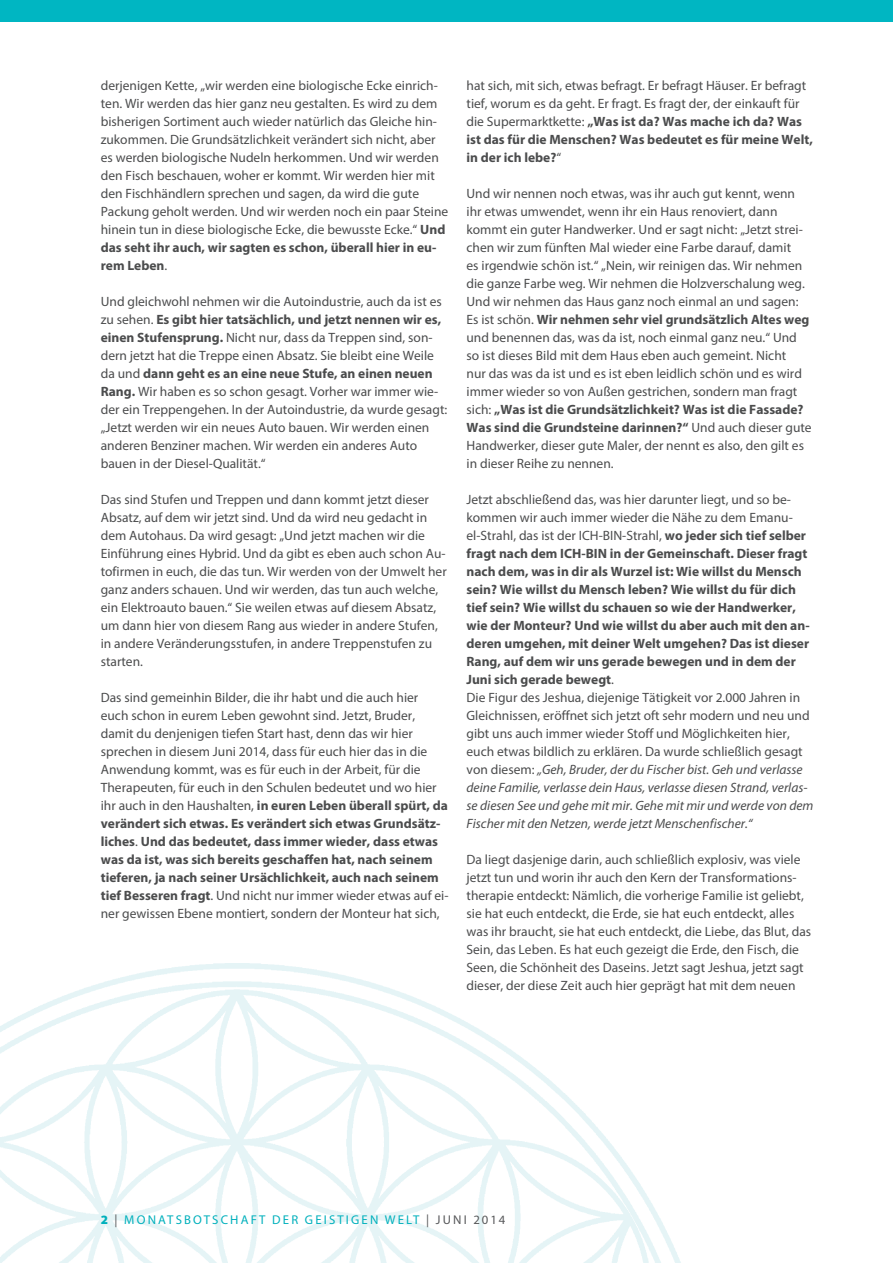
<style>
.page{position:relative;width:893px;height:1263px;background:#fff}
.page>*{position:absolute;margin:0;border:0;box-sizing:border-box;transform-origin:0 0}
.t1{font:13.5px/18px "Myriad Pro";color:#4b4c4d}
.t2{font:700 13.5px/18px "Myriad Pro";color:#4b4c4d}
.t3{font:12.75px "Myriad Pro";letter-spacing:.17em;color:#00b0bc}
.s1{font-weight:700}
.s2{font-weight:400}
.s3{font-weight:400;font-style:italic}
.s4{font-weight:900}
.s5{color:#57585a}
</style>
<div class="page">
<img style="left:0;top:963px;width:681px;height:300px">
<div style="left:0;top:0;width:893px;height:21px;background:#00b6c2"></div>
<p class="t1" style="left:101px;top:76px;width:349px">derjenigen Kette, „wir werden eine biologische Ecke einrich&shy;ten. Wir werden das hier ganz neu gestalten. Es wird zu dem bisherigen Sortiment auch wieder natürlich das Gleiche hin&shy;zukommen. Die Grundsätzlichkeit verändert sich nicht, aber es werden biologische Nudeln herkommen. Und wir werden den Fisch beschauen, woher er kommt. Wir werden hier mit den Fischhändlern sprechen und sagen, da wird die gute Packung geholt werden. Und wir werden noch ein paar Steine hinein tun in diese biologische Ecke, die bewusste Ecke.“ <span class="s1">Und das seht ihr auch, wir sagten es schon, überall hier in eu&shy;rem Leben</span>.</p>
<p class="t1" style="left:101px;top:292px;width:348px">Und gleichwohl nehmen wir die Autoindustrie, auch da ist es zu sehen. <span class="s1">Es gibt hier tatsächlich, und jetzt nennen wir es, einen Stufensprung.</span> Nicht nur, dass da Treppen sind, son&shy;dern jetzt hat die Treppe einen Absatz. Sie bleibt eine Weile da und <span class="s1">dann geht es an eine neue Stufe, an einen neuen Rang.</span> Wir haben es so schon gesagt. Vorher war immer wie&shy;der ein Treppengehen. In der Autoindustrie, da wurde gesagt: „Jetzt werden wir ein neues Auto bauen. Wir werden einen anderen Benziner machen. Wir werden ein anderes Auto bauen in der Diesel-Qualität.“</p>
<p class="t1" style="left:101px;top:490px;width:347px">Das sind Stufen und Treppen und dann kommt jetzt dieser Absatz, auf dem wir jetzt sind. Und da wird neu gedacht in dem Autohaus. Da wird gesagt: „Und jetzt machen wir die Einführung eines Hybrid. Und da gibt es eben auch schon Au&shy;tofirmen in euch, die das tun. Wir werden von der Umwelt her ganz anders schauen. Und wir werden, das tun auch welche, ein Elektroauto bauen.“ Sie weilen etwas auf diesem Absatz, um dann hier von diesem Rang aus wieder in andere Stufen, in andere Veränderungsstufen, in andere Treppenstufen zu starten.</p>
<p class="t1" style="left:101px;top:688px;width:349px">Das sind gemeinhin Bilder, die ihr habt und die auch hier euch schon in eurem Leben gewohnt sind. Jetzt, Bruder, damit du denjenigen tiefen Start hast, denn das wir hier sprechen in diesem Juni 2014, dass für euch hier das in die Anwendung kommt, was es für euch in der Arbeit, für die Therapeuten, für euch in den Schulen bedeutet und wo hier ihr auch in den Haushalten, <span class="s1">in euren Leben überall spürt, da verändert sich etwas. Es verändert sich etwas Grundsätz&shy;liches</span>. <span class="s1">Und das bedeutet, dass immer wieder, dass etwas was da ist, was sich bereits geschaffen hat, nach seinem tieferen, ja nach seiner Ursächlichkeit, auch nach seinem tief Besseren fragt</span>. Und nicht nur immer wieder etwas auf ei&shy;ner gewissen Ebene montiert, sondern der Monteur hat sich,</p>
<p class="t1" style="left:467px;top:76px;width:348px">hat sich, mit sich, etwas befragt. Er befragt Häuser. Er befragt tief, worum es da geht. Er fragt. Es fragt der, der einkauft für die Supermarktkette: <span class="s1">„Was ist da? Was mache ich da? Was ist das für die Menschen? Was bedeutet es für meine Welt, in der ich lebe?</span>“</p>
<p class="t1" style="left:467px;top:184px;width:347px">Und wir nennen noch etwas, was ihr auch gut kennt, wenn ihr etwas umwendet, wenn ihr ein Haus renoviert, dann kommt ein guter Handwerker. Und er sagt nicht: „Jetzt strei&shy;chen wir zum fünften Mal wieder eine Farbe darauf, damit<br>es irgendwie schön ist.“ „Nein, wir reinigen das. Wir nehmen die ganze Farbe weg. Wir nehmen die Holzverschalung weg.<br>Und wir nehmen das Haus ganz noch einmal an und sagen:<br>Es ist schön. <span class="s1">Wir nehmen sehr viel grundsätzlich Altes weg </span>und benennen das, was da ist, noch einmal ganz neu.“ Und so ist dieses Bild mit dem Haus eben auch gemeint. Nicht<br>nur das was da ist und es ist eben leidlich schön und es wird immer wieder so von Außen gestrichen, sondern man fragt sich: <span class="s1">„Was ist die Grundsätzlichkeit? Was ist die Fassade?<br>Was sind die Grundsteine darinnen?“</span> Und auch dieser gute Handwerker, dieser gute Maler, der nennt es also, den gilt es in dieser Reihe zu nennen.</p>
<p class="t2" style="left:467px;top:490px;width:348px"><span class="s2">Jetzt abschließend das, was hier darunter liegt, und so be&shy;kommen wir auch immer wieder die Nähe zu dem Emanu&shy;el-Strahl, das ist der ICH-BIN-Strahl,</span> wo jeder sich tief selber fragt nach dem ICH-BIN in der Gemeinschaft. Dieser fragt nach dem, was in dir als Wurzel ist: Wie willst du Mensch sein? Wie willst du Mensch leben? Wie willst du für dich tief sein? Wie willst du schauen so wie der Handwerker, wie der Monteur? Und wie willst du aber auch mit den an&shy;deren umgehen, mit deiner Welt umgehen? Das ist dieser Rang, auf dem wir uns gerade bewegen und in dem der Juni sich gerade bewegt<span class="s2">.<br>Die Figur des Jeshua, diejenige Tätigkeit vor 2.000 Jahren in Gleichnissen, eröffnet sich jetzt oft sehr modern und neu und gibt uns auch immer wieder Stoff und Möglichkeiten hier, euch etwas bildlich zu erklären. Da wurde schließlich gesagt von diesem:</span> <span class="s3">„Geh, Bruder, der du Fischer bist. Geh und verlasse deine Familie, verlasse dein Haus, verlasse diesen Strand, verlas&shy;se diesen See und gehe mit mir. Gehe mit mir und werde von dem Fischer mit den Netzen, werde jetzt Menschenfischer.“</span></p>
<p class="t1" style="left:467px;top:850px;width:346px">Da liegt dasjenige darin, auch schließlich explosiv, was viele jetzt tun und worin ihr auch den Kern der Transformations&shy;therapie entdeckt: Nämlich, die vorherige Familie ist geliebt, sie hat euch entdeckt, die Erde, sie hat euch entdeckt, alles was ihr braucht, sie hat euch entdeckt, die Liebe, das Blut, das Sein, das Leben. Es hat euch gezeigt die Erde, den Fisch, die Seen, die Schönheit des Daseins. Jetzt sagt Jeshua, jetzt sagt dieser, der diese Zeit auch hier geprägt hat mit dem neuen</p>
<p class="t3" style="left:101px;top:1212px;width:406px"><span class="s4">2</span> <span class="s5">|</span> MONATSBOTSCHAFT DER GEISTIGEN WELT <span class="s5">| JUNI 2014</span></p>
</div>
